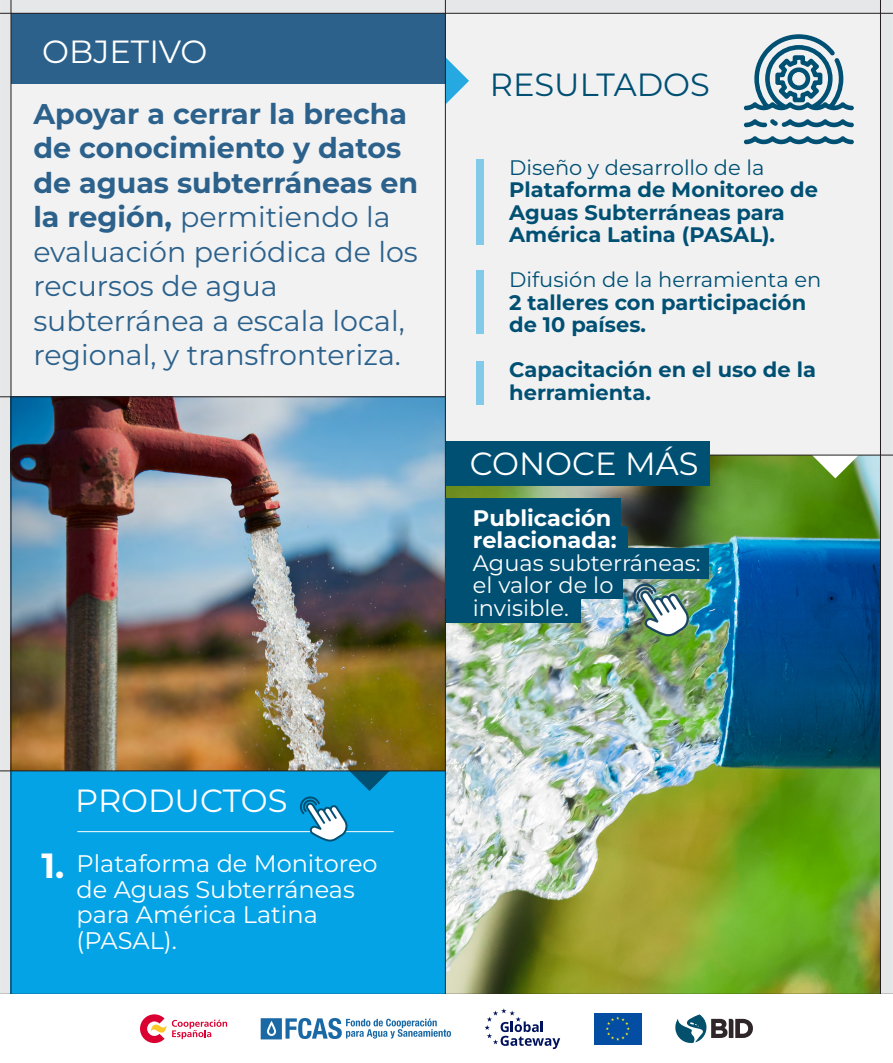
<style>
.page{position:relative;width:893px;height:1063px;background:#fff}
.page>*{position:absolute;margin:0;border:0;box-sizing:border-box;transform-origin:0 0}
.t1{font:700 34.95px "Montserrat";color:#fff}
.t2{font:32.1px "Montserrat";color:#fff}
.t3{font:32.1px "Montserrat";color:#005073}
.t4{font:28.5px/34.5px "Montserrat";color:#2b618b}
.t5{font:24px/25.5px "Montserrat";color:#fff}
.t6{font:22.5px/22.5px "Montserrat";color:#fff}
.t7{font:700 21px/22.5px "Montserrat";color:#005073}
.s1{font-weight:700}
.s2{font-weight:400}
</style>
<div class="page">
<div style="left:0;top:0;width:893px;height:994px;background:#e6e7e8"></div>
<div style="left:446px;top:14px;width:434px;height:441px;background:#f1f1f2"></div>
<img style="left:446px;top:456px;width:434px;height:538px">
<div style="left:11px;top:13px;width:434px;height:417px;background:#f2f2f3"></div>
<div style="left:11px;top:708px;width:434px;height:289px;background:#04a3e6"></div>
<img style="left:12px;top:397px;width:433px;height:374px">
<svg style="left:446px;top:57px;width:23px;height:47px"></svg>
<div style="left:477px;top:159px;width:7px;height:85px;background:#82c9ea"></div>
<div style="left:477px;top:270px;width:7px;height:64px;background:#82c9ea"></div>
<div style="left:477px;top:361px;width:7px;height:43px;background:#82c9ea"></div>
<svg style="left:812px;top:456px;width:47px;height:22px"></svg>
<div style="left:11px;top:13px;width:434px;height:70px;background:#2b618b"></div>
<hr style="left:445px;top:0;width:1px;height:1060px;background:#231f20">
<hr style="left:0;top:771px;width:445px;height:1px;background:#231f20">
<hr style="left:0;top:396px;width:445px;height:1px;background:#231f20">
<hr style="left:446px;top:455px;width:447px;height:1px;background:#231f20">
<hr style="left:0;top:994px;width:893px;height:1px;background:#231f20">
<hr style="left:0;top:13px;width:893px;height:1px;background:#231f20">
<hr style="left:11px;top:0;width:1px;height:1063px;background:#231f20">
<hr style="left:880px;top:0;width:1px;height:1063px;background:#231f20">
<div style="left:0;top:995px;width:893px;height:68px;background:#fff"></div>
<svg style="left:485px;top:1008px;width:75px;height:41px"></svg>
<svg style="left:140px;top:1014px;width:87px;height:29px"></svg>
<svg style="left:675px;top:1014px;width:78px;height:29px"></svg>
<svg style="left:261px;top:1018px;width:190px;height:21px"></svg>
<div style="left:594px;top:1013px;width:48px;height:32px;background:#034ea2"></div>
<svg style="left:606px;top:1017px;width:24px;height:24px"></svg>
<div style="left:446px;top:441px;width:264px;height:45px;background:#005073"></div>
<div style="left:446px;top:498px;width:175px;height:35px;background:#005073"></div>
<div style="left:446px;top:526px;width:182px;height:31px;background:#005073"></div>
<div style="left:446px;top:548px;width:263px;height:31px;background:#005073"></div>
<div style="left:446px;top:568px;width:177px;height:31px;background:#005073"></div>
<div style="left:446px;top:592px;width:134px;height:31px;background:#005073"></div>
<img style="left:632px;top:583px;width:57px;height:53px">
<svg style="left:743px;top:135px;width:111px;height:10px"></svg>
<svg style="left:743px;top:118px;width:111px;height:10px"></svg>
<svg style="left:743px;top:34px;width:111px;height:77px"></svg>
<hr style="left:77px;top:831px;width:317px;height:1px;background:#fff">
<svg style="left:299px;top:771px;width:91px;height:71px"></svg>
<p class="t2" style="left:42px;top:31px;width:167px">OBJETIVO</p>
<p class="t4" style="left:33px;top:96px;width:386px"><span class="s1">Apoyar a cerrar la brecha de conocimiento y datos de aguas subterráneas en la región,</span> permitiendo la evaluación periódica de los recursos de agua subterránea a escala local, regional, y transfronteriza.</p>
<p class="t3" style="left:490px;top:63px;width:222px">RESULTADOS</p>
<p class="t7" style="left:509px;top:156px;width:310px"><span class="s2">Diseño y desarrollo de la<br></span>Plataforma de Monitoreo de<br>Aguas Subterráneas para<br>América Latina (PASAL).</p>
<p class="t7" style="left:509px;top:268px;width:314px"><span class="s2">Difusión de la herramienta en<br></span>2 talleres con participación de 10 países.</p>
<p class="t7" style="left:509px;top:358px;width:308px">Capacitación en el uso de la herramienta.</p>
<p class="t2" style="left:470px;top:442px;width:230px">CONOCE MÁS</p>
<p class="t6" style="left:473px;top:506px;width:229px"><span class="s1">Publicación relacionada:<br></span>Aguas subterráneas: el valor de lo invisible.</p>
<p class="t2" style="left:75px;top:780px;width:214px">PRODUCTOS</p>
<p class="t1" style="left:41px;top:842px;width:24px">1.</p>
<p class="t5" style="left:77px;top:850px;width:302px">Plataforma de Monitoreo de Aguas Subterráneas para América Latina (PASAL).</p>
</div>
